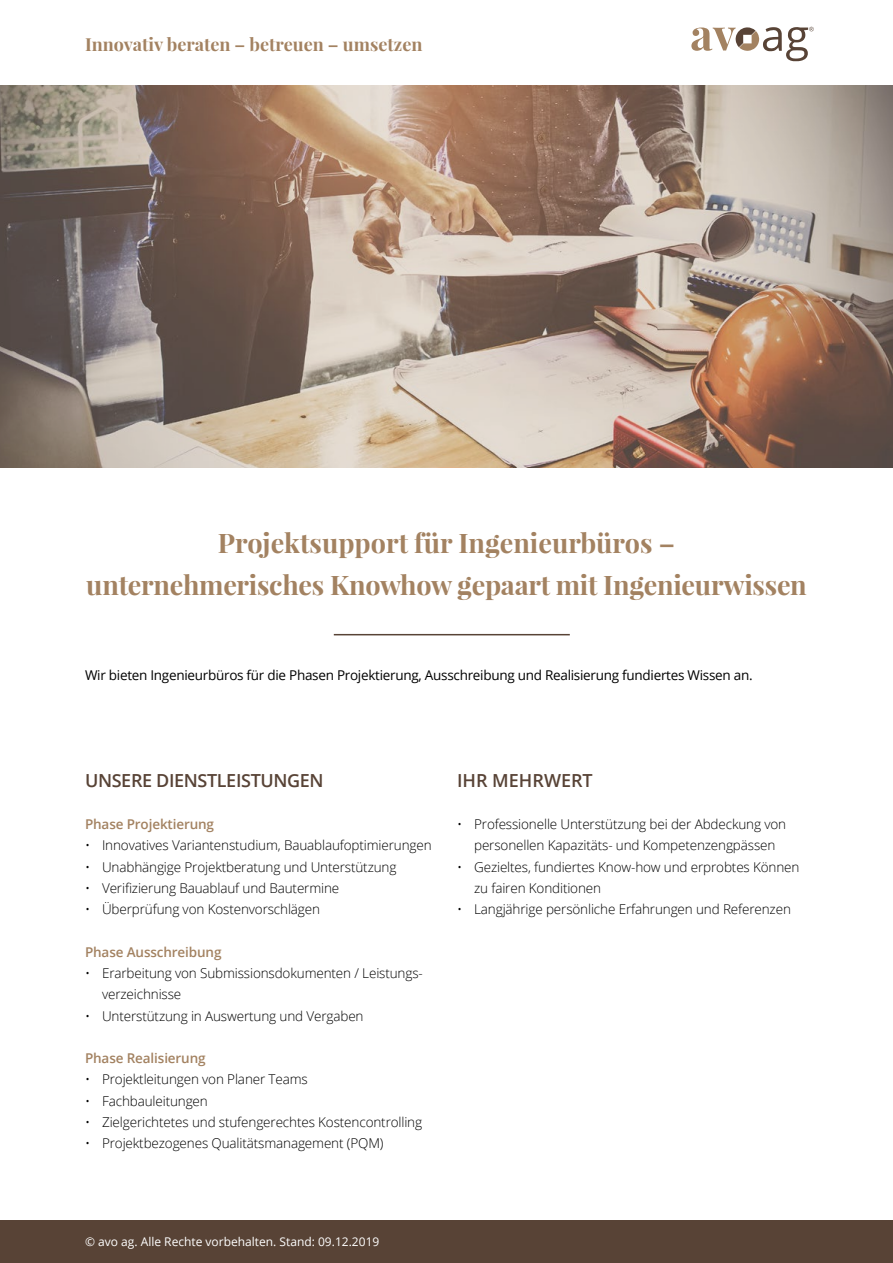
<style>
.page{position:relative;width:893px;height:1263px;background:#fff}
.page>*{position:absolute;margin:0;border:0;box-sizing:border-box;transform-origin:0 0}
.t1{font:700 27px/42.6px "Playfair Display";letter-spacing:-.01em;color:#a38261;text-align:center}
.t2{font:700 18px "Playfair Display";color:#a38261}
.t3{font:600 18px "Open Sans";letter-spacing:-.02em;color:#584336}
.t4{font:600 18px "Open Sans";color:#584336}
.t5{font:300 13.5px/21.3px "Open Sans";letter-spacing:-.01em;color:#000}
.t6{font:13.5px "Open Sans";letter-spacing:-.02em;color:#000}
.t7{font:600 13.5px "Open Sans";letter-spacing:-.01em;color:#a38261}
.t8{font:12px "Open Sans";color:#fff}
</style>
<div class="page">
<img style="left:0;top:85px;width:893px;height:383px">
<div style="left:0;top:1220px;width:893px;height:43px;background:#584336"></div>
<hr style="left:334px;top:634px;width:236px;height:1px;background:#584336">
<svg style="left:691px;top:27px;width:123px;height:34px"></svg>
<h2 class="t2" style="left:85px;top:33px;width:339px">Innovativ beraten – betreuen – umsetzen</h2>
<h1 class="t1" style="left:86px;top:521px;width:722px">Projektsupport für Ingenieurbüros –<br>unternehmerisches Knowhow gepaart mit Ingenieurwissen</h1>
<p class="t6" style="left:85px;top:666px;width:669px">Wir bieten Ingenieurbüros für die Phasen Projektierung, Ausschreibung und Realisierung fundiertes Wissen an.</p>
<h2 class="t3" style="left:85px;top:768px;width:240px">UNSERE DIENSTLEISTUNGEN</h2>
<p class="t7" style="left:85px;top:815px;width:131px">Phase Projektierung</p>
<p class="t5" style="left:85px;top:834px;width:348px">• Innovatives Variantenstudium, Bauablaufoptimierungen</p>
<p class="t5" style="left:85px;top:856px;width:313px">• Unabhängige Projektberatung und Unterstützung</p>
<p class="t5" style="left:85px;top:877px;width:256px">• Verifizierung Bauablauf und Bautermine</p>
<p class="t5" style="left:85px;top:898px;width:237px">• Überprüfung von Kostenvorschlägen</p>
<p class="t7" style="left:85px;top:943px;width:138px">Phase Ausschreibung</p>
<p class="t5" style="left:102px;top:962px;width:322px;text-indent:-17px">• Erarbeitung von Submissionsdokumenten / Leistungs&shy;verzeichnisse</p>
<p class="t5" style="left:85px;top:1005px;width:280px">• Unterstützung in Auswertung und Vergaben</p>
<p class="t7" style="left:85px;top:1049px;width:122px">Phase Realisierung</p>
<p class="t5" style="left:85px;top:1068px;width:224px">• Projektleitungen von Planer Teams</p>
<p class="t5" style="left:85px;top:1090px;width:124px">• Fachbauleitungen</p>
<p class="t5" style="left:85px;top:1111px;width:339px">• Zielgerichtetes und stufengerechtes Kostencontrolling</p>
<p class="t5" style="left:85px;top:1132px;width:300px">• Projektbezogenes Qualitätsmanagement (PQM)</p>
<h2 class="t4" style="left:457px;top:768px;width:137px">IHR MEHRWERT</h2>
<p class="t5" style="left:457px;top:813px;width:331px;text-align:center">• Professionelle Unterstützung bei der Abdeckung von personellen Kapazitäts- und Kompetenzengpässen</p>
<p class="t5" style="left:474px;top:856px;width:327px;text-indent:-17px">• Gezieltes, fundiertes Know-how und erprobtes Können zu fairen Konditionen</p>
<p class="t5" style="left:457px;top:898px;width:335px">• Langjährige persönliche Erfahrungen und Referenzen</p>
<p class="t8" style="left:85px;top:1233px;width:296px">© avo ag. Alle Rechte vorbehalten. Stand: 09.12.2019</p>
</div>
